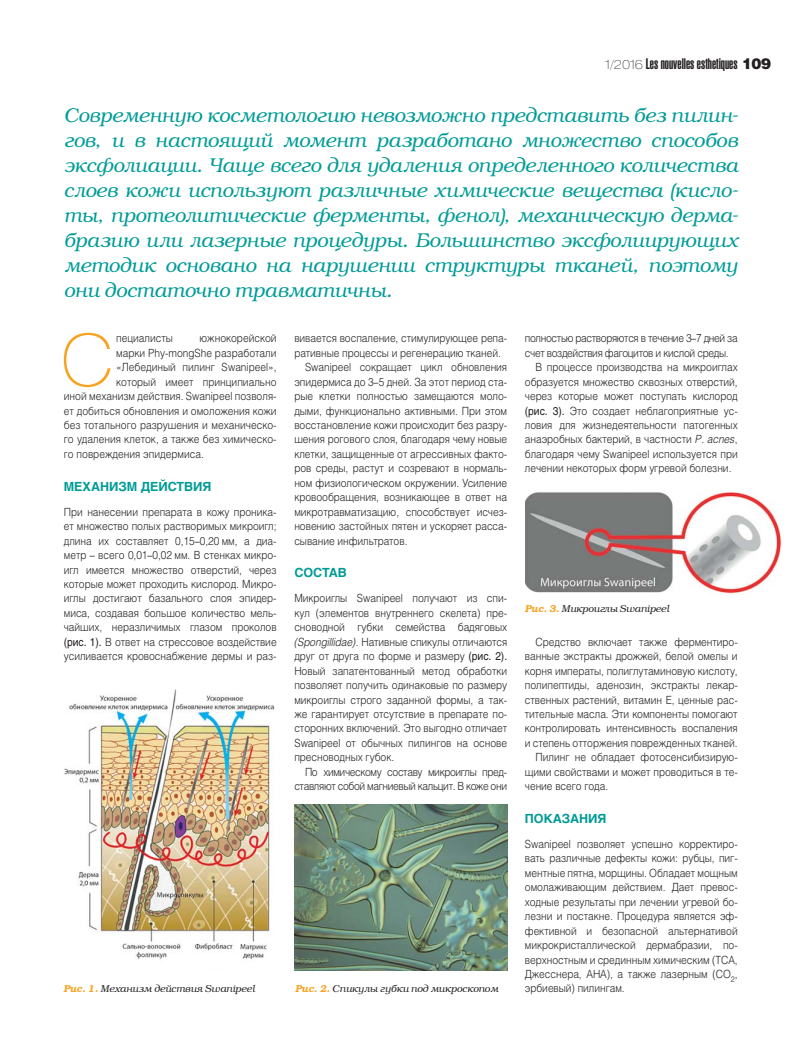
<style>
.page{position:relative;width:798px;height:1053px;background:#fff}
.page>*{position:absolute;margin:0;border:0;box-sizing:border-box;transform-origin:0 0}
.t1{font:100 70.88px "Helios Ext";color:#f7a31f;scale:.9 1}
.t2{font:italic 300 20px/25px "Bookman C";color:#009c97;text-align:justify}
.t3{font:15px "Helios Ultra Compressed";color:#231f20}
.t4{font:700 12.5px "Helios";letter-spacing:-.005em;color:#009b96}
.t5{font:300 11.25px/14.4px "Helios";letter-spacing:-.005em;color:#231f20;text-align:justify;scale:.9 1}
.t6{font:300 11.25px/14.4px "Helios";letter-spacing:-.035em;color:#231f20;text-align:right;scale:.9 1}
.t7{font:italic 300 10px "Bookman C";color:#231f20}
.s1{font-family:"Helios Ext";font-weight:100;font-size:12.5px}
.s2{font-family:"Helios";font-weight:900}
.s3{font-weight:400}
.s4{font-style:italic}
.s5{font-weight:600;color:#f7a31f}
</style>
<div class="page">
<img style="left:64px;top:689px;width:211px;height:270px">
<img style="left:294px;top:804px;width:213px;height:166px">
<img style="left:525px;top:491px;width:257px;height:103px">
<h3 class="t3" style="left:604px;top:58px;width:168px"><span class="s1">1/2016</span> Les nouvelles esthetiques <span class="s2">109</span></h3>
<p class="t2" style="left:64px;top:105px;width:675px">Современную косметологию невозможно представить без пилин&shy;гов, и в настоящий момент разработано множество способов эксфолиации. Чаще всего для удаления определенного количества слоев кожи используют различные химические вещества (кисло&shy;ты, протеолитические ферменты, фенол), механическую дерма&shy;бразию или лазерные процедуры. Большинство эксфолиирующих методик основано на нарушении структуры тканей, поэтому они достаточно травматичны.</p>
<h1 class="t1" style="left:60px;top:332px;width:60px">С</h1>
<p class="t5" style="left:116px;top:332px;width:65px">пециалисты</p>
<p class="t5" style="left:199px;top:332px;width:87px">южнокорейской</p>
<p class="t5" style="left:116px;top:347px;width:180px">марки Phy-mongShe разработали</p>
<p class="t5" style="left:116px;top:361px;width:180px">«Лебединый пилинг Swanipeel»,</p>
<p class="t5" style="left:116px;top:375px;width:180px">который имеет принципиально</p>
<p class="t5" style="left:64px;top:390px;width:238px">иной механизм действия. Swanipeel позволя-</p>
<p class="t5" style="left:64px;top:404px;width:238px">ет добиться обновления и омоложения кожи</p>
<p class="t5" style="left:64px;top:419px;width:238px">без тотального разрушения и механическо-</p>
<p class="t5" style="left:64px;top:433px;width:238px">го удаления клеток, а также без химическо-</p>
<p class="t5" style="left:64px;top:448px;width:157px">го повреждения эпидермиса.</p>
<p class="t4" style="left:64px;top:481px;width:149px">МЕХАНИЗМ ДЕЙСТВИЯ</p>
<p class="t5" style="left:64px;top:505px;width:238px">При нанесении препарата в кожу проника&shy;ет множество полых растворимых микроигл; длина их составляет 0,15–0,20 мм, а диа&shy;метр – всего 0,01–0,02 мм. В стенках микро&shy;игл имеется множество отверстий, через которые может проходить кислород. Микро&shy;иглы достигают базального слоя эпидер&shy;миса, создавая большое количество мель&shy;чайших, неразличимых глазом проколов <span class="s3">(рис. 1).</span> В ответ на стрессовое воздействие усиливается кровоснабжение дермы и раз-</p>
<p class="t5" style="left:294px;top:332px;width:238px">вивается воспаление, стимулирующее репа-</p>
<p class="t5" style="left:294px;top:347px;width:231px">ративные процессы и регенерацию тканей.</p>
<p class="t5" style="left:305px;top:361px;width:226px">Swanipeel сокращает цикл обновления</p>
<p class="t5" style="left:294px;top:375px;width:238px">эпидермиса до 3–5 дней. За этот период ста-</p>
<p class="t5" style="left:294px;top:390px;width:238px">рые клетки полностью замещаются моло-</p>
<p class="t5" style="left:294px;top:404px;width:238px">дыми, функционально активными. При этом</p>
<p class="t5" style="left:294px;top:419px;width:238px">восстановление кожи происходит без разру-</p>
<p class="t5" style="left:294px;top:433px;width:238px">шения рогового слоя, благодаря чему новые</p>
<p class="t5" style="left:294px;top:448px;width:238px">клетки, защищенные от агрессивных факто-</p>
<p class="t5" style="left:294px;top:462px;width:238px">ров среды, растут и созревают в нормаль-</p>
<p class="t5" style="left:294px;top:477px;width:238px">ном физиологическом окружении. Усиление</p>
<p class="t5" style="left:294px;top:491px;width:238px">кровообращения, возникающее в ответ на</p>
<p class="t5" style="left:294px;top:505px;width:238px">микротравматизацию, способствует исчез-</p>
<p class="t5" style="left:294px;top:520px;width:238px">новению застойных пятен и ускоряет расса-</p>
<p class="t5" style="left:294px;top:534px;width:127px">сывание инфильтратов.</p>
<p class="t4" style="left:294px;top:568px;width:54px">СОСТАВ</p>
<p class="t5" style="left:294px;top:592px;width:238px">Микроиглы Swanipeel получают из спи&shy;кул (элементов внутреннего скелета) пре&shy;сноводной губки семейства бадяговых <span class="s4">(Spongillidae)</span>. Нативные спикулы отличаются друг от друга по форме и размеру <span class="s3">(рис. 2).<br></span>Новый запатентованный метод обработки позволяет получить одинаковые по размеру микроиглы строго заданной формы, а так&shy;же гарантирует отсутствие в препарате по&shy;сторонних включений. Это выгодно отличает Swanipeel от обычных пилингов на основе пресноводных губок.</p>
<p class="t6" style="left:294px;top:765px;width:238px">По химическому составу микроиглы пред&shy;ставляют собой магниевый кальцит. В коже они</p>
<p class="t7" style="left:63px;top:985px;width:193px"><span class="s5">Рис. 1.</span> Механизм действия Swanipeel</p>
<p class="t7" style="left:295px;top:985px;width:204px"><span class="s5">Рис. 2.</span> Спикулы губки под микроскопом</p>
<p class="t6" style="left:524px;top:332px;width:238px">полностью растворяются в течение 3–7 дней за</p>
<p class="t6" style="left:524px;top:347px;width:228px">счет воздействия фагоцитов и кислой среды.</p>
<p class="t5" style="left:535px;top:361px;width:226px">В процессе производства на микроиглах</p>
<p class="t5" style="left:524px;top:375px;width:238px">образуется множество сквозных отверстий,</p>
<p class="t5" style="left:524px;top:390px;width:238px">через которые может поступать кислород</p>
<p class="t5" style="left:524px;top:404px;width:238px"><span class="s3">(рис. 3).</span> Это создает неблагоприятные ус-</p>
<p class="t5" style="left:524px;top:419px;width:238px">ловия для жизнедеятельности патогенных</p>
<p class="t5" style="left:524px;top:433px;width:238px">анаэробных бактерий, в частности <span class="s4">P. acnes</span>,</p>
<p class="t5" style="left:524px;top:448px;width:238px">благодаря чему Swanipeel используется при</p>
<p class="t5" style="left:524px;top:462px;width:231px">лечении некоторых форм угревой болезни.</p>
<p class="t7" style="left:524px;top:605px;width:146px"><span class="s5">Рис. 3.</span> Микроиглы Swanipeel</p>
<p class="t5" style="left:535px;top:635px;width:226px">Средство включает также ферментиро-</p>
<p class="t5" style="left:524px;top:650px;width:238px">ванные экстракты дрожжей, белой омелы и</p>
<p class="t5" style="left:524px;top:664px;width:238px">корня императы, полиглутаминовую кислоту,</p>
<p class="t5" style="left:524px;top:679px;width:238px">полипептиды, аденозин, экстракты лекар-</p>
<p class="t5" style="left:524px;top:693px;width:238px">ственных растений, витамин Е, ценные рас-</p>
<p class="t5" style="left:524px;top:708px;width:238px">тительные масла. Эти компоненты помогают</p>
<p class="t5" style="left:524px;top:722px;width:238px">контролировать интенсивность воспаления</p>
<p class="t5" style="left:524px;top:736px;width:238px">и степень отторжения поврежденных тканей.</p>
<p class="t5" style="left:535px;top:751px;width:226px">Пилинг не обладает фотосенсибизирую-</p>
<p class="t5" style="left:524px;top:765px;width:238px">щими свойствами и может проводиться в те-</p>
<p class="t5" style="left:524px;top:780px;width:94px">чение всего года.</p>
<p class="t4" style="left:524px;top:813px;width:83px">ПОКАЗАНИЯ</p>
<p class="t5" style="left:524px;top:837px;width:238px">Swanipeel позволяет успешно корректиро&shy;вать различные дефекты кожи: рубцы, пиг&shy;ментные пятна, морщины. Обладает мощным омолаживающим действием. Дает превос&shy;ходные результаты при лечении угревой бо&shy;лезни и постакне. Процедура является эф&shy;фективной и безопасной альтернативой микрокристаллической дермабразии, по&shy;верхностным и срединным химическим (ТСА, Джесснера, АНА), а также лазерным (СО<sub>2</sub>, эрбиевый) пилингам.</p>
</div>
